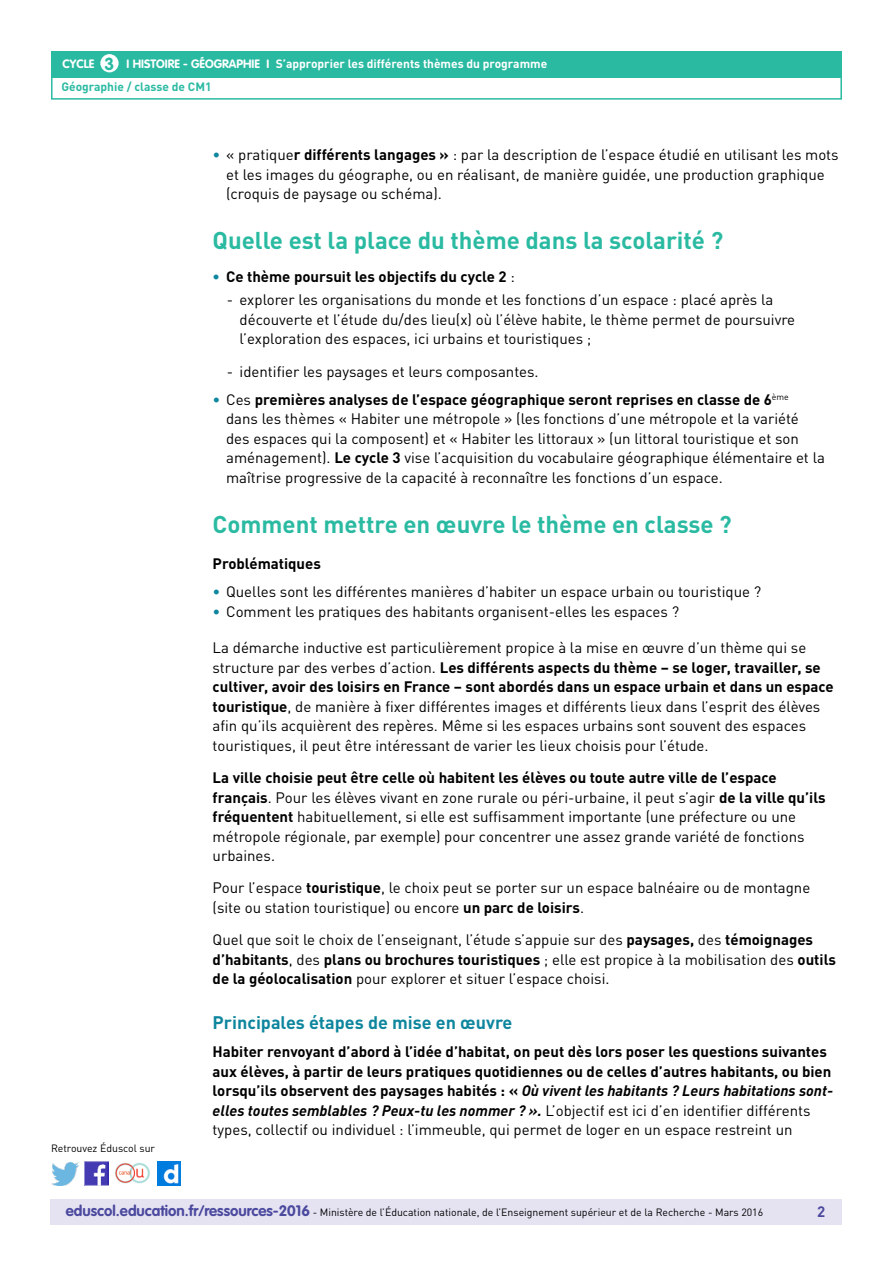
<style>
.page{position:relative;width:893px;height:1263px;background:#fff}
.page>*{position:absolute;margin:0;border:0;box-sizing:border-box;transform-origin:0 0}
.t1{font:700 24px "DIN Pro";color:#2abaa2}
.t2{font:700 18px "DIN Pro";color:#0e869e}
.t3{font:700 17.25px "VAG Rounded Std";color:#2abaa2}
.t4{font:15px/19.5px "DIN Pro";color:#000}
.t5{font:italic 700 15px/19.5px "DIN Pro";color:#000}
.t6{font:700 15px/19.5px "DIN";color:#000}
.t7{font:15px "DIN";color:#000}
.t8{font:700 15px "DIN Pro";color:#000}
.t9{font:700 15px "DIN Pro";color:#4b499e}
.t10{font:700 12px "DIN Pro";color:#fff}
.t11{font:700 12px "VAG Rounded Std";color:#fff}
.t12{font:700 12px "DIN Pro";color:#2abaa2}
.t13{font:10.5px "DIN Pro";color:#000}
.s1{font-family:"VAG Rounded Std"}
.s2{color:#0e869e}
.s3{font-weight:700}
.s4{font-weight:400}
.s5{font-family:"DIN";font-style:normal}
.s6{font-family:"DIN";font-weight:400;font-style:normal}
.s7{font-family:"VAG Rounded Std";font-weight:700;font-size:15px;color:#4b499e}
</style>
<div class="page">
<div style="left:50px;top:1199px;width:791px;height:26px;background:#e5e3f2"></div>
<div style="left:51px;top:51px;width:791px;height:27px;background:#2abaa2"></div>
<div style="left:100px;top:54px;width:19px;height:18px;background:#fff;border-radius:50%"></div>
<div style="left:51px;top:75px;width:791px;height:25px;border:2px solid #2abaa2"></div>
<img style="left:85px;top:1162px;width:23px;height:23px">
<img style="left:51px;top:1163px;width:28px;height:22px">
<img style="left:158px;top:1162px;width:22px;height:23px">
<img style="left:115px;top:1162px;width:35px;height:22px">
<p class="t11" style="left:63px;top:57px;width:33px">CYCLE</p>
<p class="t11" style="left:127px;top:57px;width:123px">I Histoire - Géographie</p>
<p class="t3" style="left:105px;top:53px;width:11px">3</p>
<p class="t10" style="left:266px;top:56px;width:282px"><span class="s1">I</span> S’approprier les différents thèmes du programme</p>
<p class="t12" style="left:61px;top:79px;width:152px">Géographie / classe de CM1</p>
<p class="t13" style="left:51px;top:1141px;width:106px">Retrouvez Éduscol sur</p>
<p class="t4" style="left:226px;top:145px;width:614px;text-indent:-14px"><span class="s2">•</span> « pratique<span class="s3">r différents langages »</span> : par la description de l’espace étudié en utilisant les mots et les images du géographe, ou en réalisant, de manière guidée, une production graphique (croquis de paysage ou schéma).</p>
<h1 class="t1" style="left:213px;top:225px;width:512px">Quelle est la place du thème dans la scolarité ?</h1>
<p class="t8" style="left:213px;top:266px;width:304px"><span class="s2">•</span> Ce thème poursuit les objectifs du cycle 2 <span class="s4">:</span></p>
<p class="t4" style="left:240px;top:290px;width:557px;text-indent:-13px">- explorer les organisations du monde et les fonctions d’un espace : placé après la découverte et l’étude du/des lieu(x) où l’élève habite, le thème permet de poursuivre l’exploration des espaces, ici urbains et touristiques ;</p>
<p class="t4" style="left:227px;top:361px;width:313px">- identifier les paysages et leurs composantes.</p>
<p class="t4" style="left:226px;top:389px;width:600px;text-indent:-13px"><span class="s2">•</span> Ces <span class="s3">premières analyses de l’espace géographique seront reprises en classe de 6</span><sup>ème<br></sup>dans les thèmes « Habiter une métropole » (les fonctions d’une métropole et la variété des espaces qui la composent) et « Habiter les littoraux » (un littoral touristique et son aménagement). <span class="s3">Le cycle 3</span> vise l’acquisition du vocabulaire géographique élémentaire et la maîtrise progressive de la capacité à reconnaître les fonctions d’un espace.</p>
<h1 class="t1" style="left:213px;top:508px;width:521px">Comment mettre en œuvre le thème en classe ?</h1>
<p class="t8" style="left:213px;top:554px;width:110px">Problématiques</p>
<p class="t4" style="left:213px;top:582px;width:550px"><span class="s2">•</span> Quelles sont les différentes manières d’habiter un espace urbain ou touristique ?</p>
<p class="t4" style="left:213px;top:601px;width:468px"><span class="s2">•</span> Comment les pratiques des habitants organisent-elles les espaces ?</p>
<p class="t4" style="left:213px;top:638px;width:622px">La démarche inductive est particulièrement propice à la mise en œuvre d’un thème qui se structure par des verbes d’action. <span class="s3">Les différents aspects du thème – se loger, travailler, se cultiver, avoir des loisirs en France – sont abordés dans un espace urbain et dans un espace touristique</span>, de manière à fixer différentes images et différents lieux dans l’esprit des élèves afin qu’ils acquièrent des repères. Même si les espaces urbains sont souvent des espaces touristiques, il peut être intéressant de varier les lieux choisis pour l’étude.</p>
<p class="t4" style="left:213px;top:767px;width:615px"><span class="s3">La ville choisie peut être celle où habitent les élèves ou toute autre ville de l’espace français</span>. Pour les élèves vivant en zone rurale ou péri-urbaine, il peut s’agir <span class="s3">de la ville qu’ils fréquentent</span> habituellement, si elle est suffisamment importante (une préfecture ou une métropole régionale, par exemple) pour concentrer une assez grande variété de fonctions urbaines.</p>
<p class="t4" style="left:213px;top:878px;width:599px">Pour l’espace <span class="s3">touristique</span>, le choix peut se porter sur un espace balnéaire ou de montagne (site ou station touristique) ou encore <span class="s3">un parc de loisirs</span>.</p>
<p class="t4" style="left:213px;top:929px;width:625px">Quel que soit le choix de l’enseignant, l’étude s’appuie sur des <span class="s3">paysages,</span> des <span class="s3">témoignages d’habitants</span>, des <span class="s3">plans ou brochures touristiques</span> ; elle est propice à la mobilisation des <span class="s3">outils de la géolocalisation</span> pour explorer et situer l’espace choisi.</p>
<p class="t2" style="left:213px;top:1011px;width:301px">Principales étapes de mise en œuvre</p>
<p class="t6" style="left:213px;top:1041px;width:620px">Habiter renvoyant d’abord à l’idée d’habitat, on peut dès lors poser les questions suivantes aux élèves, à partir de leurs pratiques quotidiennes ou de celles d’autres habitants, ou bien</p>
<p class="t5" style="left:213px;top:1080px;width:622px"><span class="s5">lorsqu’ils observent des paysages habités : «</span> Où vivent les habitants ? Leurs habitations sont&shy;elles toutes semblables ? Peux-tu les nommer ? ». <span class="s6">L’objectif est ici d’en identifier différents</span></p>
<p class="t7" style="left:213px;top:1120px;width:581px">types, collectif ou individuel : l’immeuble, qui permet de loger en un espace restreint un</p>
<p class="t13" style="left:66px;top:1205px;width:699px"><span class="s7">eduscol.education.fr/ressources-2016</span> - Ministère de l’Éducation nationale, de l’Enseignement supérieur et de la Recherche - Mars 2016</p>
<p class="t9" style="left:817px;top:1201px;width:10px">2</p>
</div>
